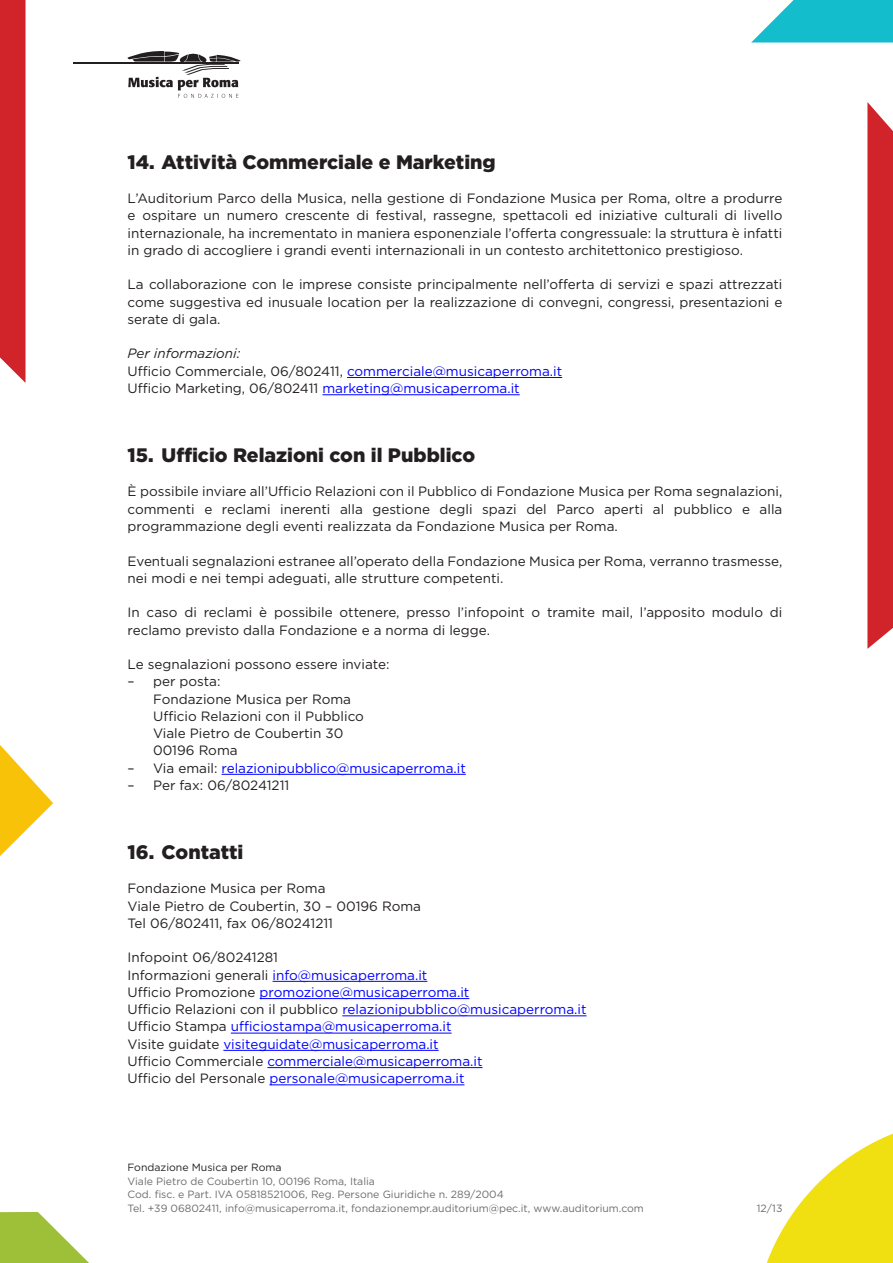
<style>
.page{position:relative;width:893px;height:1263px;background:#fff}
.page>*{position:absolute;margin:0;border:0;box-sizing:border-box;transform-origin:0 0}
.t1{font:900 19.5px "Gotham";color:#231f20}
.t2{font:13.5px/17.2px "Gotham";color:#231f20}
.t3{font:13.5px/17.2px "Gotham";color:#00f}
.t4{font:10.5px/13.5px "Gotham";color:#6c6d70}
.t5{font:10.5px "Gotham";color:#231f20}
.s1{font-style:italic}
.s2{color:#00f}
.s3{color:#231f20}
</style>
<div class="page">
<svg style="left:867px;top:102px;width:26px;height:547px"></svg>
<svg style="left:0;top:745px;width:53px;height:111px"></svg>
<svg style="left:0;top:1212px;width:89px;height:51px"></svg>
<svg style="left:766px;top:1133px;width:127px;height:130px"></svg>
<svg style="left:751px;top:0;width:142px;height:43px"></svg>
<div style="left:0;top:0;width:26px;height:383px;background:#d1232a"></div>
<hr style="left:73px;top:62px;width:166px;height:2px;background:#231f20">
<svg style="left:127px;top:51px;width:114px;height:47px"></svg>
<hr style="left:347px;top:377px;width:215px;height:1px;background:#00f">
<hr style="left:322px;top:394px;width:198px;height:1px;background:#00f">
<hr style="left:222px;top:774px;width:244px;height:1px;background:#00f">
<hr style="left:273px;top:981px;width:154px;height:1px;background:#00f">
<hr style="left:260px;top:998px;width:209px;height:1px;background:#00f">
<hr style="left:342px;top:1015px;width:244px;height:1px;background:#00f">
<hr style="left:231px;top:1033px;width:221px;height:1px;background:#00f">
<hr style="left:223px;top:1050px;width:216px;height:1px;background:#00f">
<hr style="left:267px;top:1067px;width:216px;height:1px;background:#00f">
<hr style="left:269px;top:1084px;width:195px;height:1px;background:#00f">
<h1 class="t1" style="left:128px;top:148px;width:370px">14. Attività Commerciale e Marketing</h1>
<p class="t2" style="left:128px;top:189px;width:656px;text-align:justify">L’Auditorium Parco della Musica, nella gestione di Fondazione Musica per Roma, oltre a produrre e ospitare un numero crescente di festival, rassegne, spettacoli ed iniziative culturali di livello internazionale, ha incrementato in maniera esponenziale l’offerta congressuale: la struttura è infatti in grado di accogliere i grandi eventi internazionali in un contesto architettonico prestigioso.</p>
<p class="t2" style="left:128px;top:276px;width:656px;text-align:justify">La collaborazione con le imprese consiste principalmente nell’offerta di servizi e spazi attrezzati come suggestiva ed inusuale location per la realizzazione di convegni, congressi, presentazioni e serate di gala.</p>
<p class="t2" style="left:128px;top:345px;width:436px"><span class="s1">Per informazioni:<br></span>Ufficio Commerciale, 06/802411, <span class="s2">commerciale@musicaperroma.it<br></span>Ufficio Marketing, 06/802411 <span class="s2">marketing@musicaperroma.it</span></p>
<h1 class="t1" style="left:128px;top:442px;width:349px">15. Ufficio Relazioni con il Pubblico</h1>
<p class="t2" style="left:128px;top:483px;width:656px;text-align:justify">È possibile inviare all’Ufficio Relazioni con il Pubblico di Fondazione Musica per Roma segnalazioni, commenti e reclami inerenti alla gestione degli spazi del Parco aperti al pubblico e alla programmazione degli eventi realizzata da Fondazione Musica per Roma.</p>
<p class="t2" style="left:128px;top:552px;width:656px">Eventuali segnalazioni estranee all’operato della Fondazione Musica per Roma, verranno trasmesse, nei modi e nei tempi adeguati, alle strutture competenti.</p>
<p class="t2" style="left:128px;top:604px;width:656px">In caso di reclami è possibile ottenere, presso l’infopoint o tramite mail, l’apposito modulo di reclamo previsto dalla Fondazione e a norma di legge.</p>
<p class="t2" style="left:128px;top:655px;width:263px">Le segnalazioni possono essere inviate:</p>
<p class="t2" style="left:153px;top:673px;width:212px;text-indent:-26px">– per posta:<br>Fondazione Musica per Roma<br>Ufficio Relazioni con il Pubblico<br>Viale Pietro de Coubertin 30<br>00196 Roma</p>
<p class="t3" style="left:128px;top:759px;width:340px"><span class="s3">– Via email:</span> relazionipubblico@musicaperroma.it</p>
<p class="t2" style="left:128px;top:776px;width:163px">– Per fax: 06/80241211</p>
<h1 class="t1" style="left:128px;top:838px;width:117px">16. Contatti</h1>
<p class="t2" style="left:128px;top:879px;width:295px">Fondazione Musica per Roma<br>Viale Pietro de Coubertin, 30 – 00196 Roma<br>Tel 06/802411, fax 06/80241211</p>
<p class="t3" style="left:128px;top:948px;width:460px"><span class="s3">Infopoint 06/80241281<br>Informazioni generali</span> info@musicaperroma.it<br><span class="s3">Ufficio Promozione</span> promozione@musicaperroma.it<br><span class="s3">Ufficio Relazioni con il pubblico</span> relazionipubblico@musicaperroma.it <span class="s3">Ufficio Stampa</span> ufficiostampa@musicaperroma.it<br><span class="s3">Visite guidate</span> visiteguidate@musicaperroma.it<br><span class="s3">Ufficio Commerciale</span> commerciale@musicaperroma.it<br><span class="s3">Ufficio del Personale</span> personale@musicaperroma.it</p>
<p class="t5" style="left:128px;top:1161px;width:155px">Fondazione Musica per Roma</p>
<p class="t4" style="left:128px;top:1174px;width:518px">Viale Pietro de Coubertin 10, 00196 Roma, Italia<br>Cod. fisc. e Part. IVA 05818521006, Reg. Persone Giuridiche n. 289/2004<br>Tel. +39 06802411, info@musicaperroma.it, fondazionempr.auditorium@pec.it, www.auditorium.com</p>
<p class="t4" style="left:757px;top:1201px;width:27px">12/13</p>
</div>
